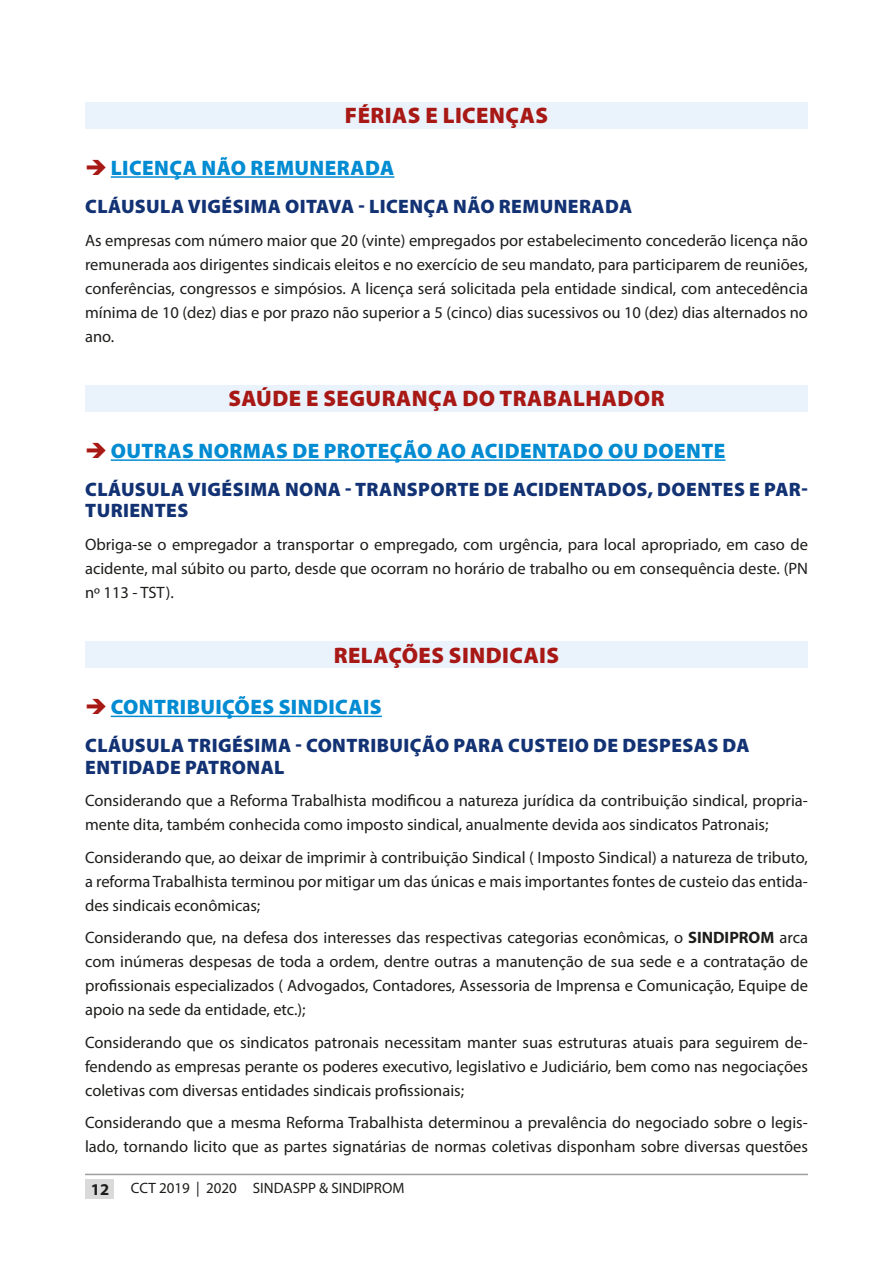
<style>
.page{position:relative;width:893px;height:1263px;background:#fff}
.page>*{position:absolute;margin:0;border:0;box-sizing:border-box;transform-origin:0 0}
.t1{font:900 22.5px "Myriad Pro";letter-spacing:.02em;color:#a81815}
.t2{font:900 21px "Myriad Pro";letter-spacing:.02em;color:#008bd2}
.t3{font:900 19.5px/21.1px "Myriad Pro";letter-spacing:.02em;color:#123274}
.t4{font:16.5px/24px "Myriad Pro";color:#1d1d1b;text-align:justify}
.t5{font:700 16.5px "Myriad Pro";color:#1d1d1b}
.t6{font:15px "Myriad Pro";color:#1d1d1b}
.s1{font-weight:700}
</style>
<div class="page">
<div style="left:85px;top:1179px;width:29px;height:20px;background:#dadada"></div>
<hr style="left:85px;top:1174px;width:723px;height:1px;background:#9d9d9c">
<div style="left:85px;top:102px;width:723px;height:27px;background:#eaf2fb"></div>
<hr style="left:111px;top:176px;width:283px;height:2px;background:#008bd2">
<div style="left:85px;top:385px;width:723px;height:27px;background:#eaf2fb"></div>
<hr style="left:111px;top:459px;width:614px;height:2px;background:#008bd2">
<div style="left:85px;top:641px;width:723px;height:27px;background:#eaf2fb"></div>
<hr style="left:111px;top:716px;width:271px;height:1px;background:#008bd2">
<h1 class="t1" style="left:345px;top:101px;width:205px">FÉRIAS E LICENÇAS</h1>
<p class="t2" style="left:111px;top:154px;width:285px">LICENÇA NÃO REMUNERADA</p>
<p class="t3" style="left:85px;top:195px;width:548px">CLÁUSULA VIGÉSIMA OITAVA - LICENÇA NÃO REMUNERADA</p>
<p class="t4" style="left:85px;top:228px;width:724px">As empresas com número maior que 20 (vinte) empregados por estabelecimento concederão licença não remunerada aos dirigentes sindicais eleitos e no exercício de seu mandato, para participarem de reuniões, conferências, congressos e simpósios. A licença será solicitada pela entidade sindical, com antecedência mínima de 10 (dez) dias e por prazo não superior a 5 (cinco) dias sucessivos ou 10 (dez) dias alternados no ano.</p>
<h1 class="t1" style="left:228px;top:384px;width:438px">SAÚDE E SEGURANÇA DO TRABALHADOR</h1>
<p class="t2" style="left:111px;top:437px;width:616px">OUTRAS NORMAS DE PROTEÇÃO AO ACIDENTADO OU DOENTE</p>
<p class="t3" style="left:85px;top:478px;width:724px">CLÁUSULA VIGÉSIMA NONA - TRANSPORTE DE ACIDENTADOS, DOENTES E PAR-<br>TURIENTES</p>
<p class="t4" style="left:85px;top:532px;width:724px">Obriga-se o empregador a transportar o empregado, com urgência, para local apropriado, em caso de acidente, mal súbito ou parto, desde que ocorram no horário de trabalho ou em consequência deste. (PN nº 113 - TST).</p>
<h1 class="t1" style="left:334px;top:640px;width:227px">RELAÇÕES SINDICAIS</h1>
<p class="t2" style="left:111px;top:693px;width:272px">CONTRIBUIÇÕES SINDICAIS</p>
<p class="t3" style="left:85px;top:734px;width:666px">CLÁUSULA TRIGÉSIMA - CONTRIBUIÇÃO PARA CUSTEIO DE DESPESAS DA<br>ENTIDADE PATRONAL</p>
<p class="t4" style="left:85px;top:788px;width:724px">Considerando que a Reforma Trabalhista modificou a natureza jurídica da contribuição sindical, propria&shy;mente dita, também conhecida como imposto sindical, anualmente devida aos sindicatos Patronais;</p>
<p class="t4" style="left:85px;top:845px;width:724px">Considerando que, ao deixar de imprimir à contribuição Sindical ( Imposto Sindical) a natureza de tributo, a reforma Trabalhista terminou por mitigar um das únicas e mais importantes fontes de custeio das entida&shy;des sindicais econômicas;</p>
<p class="t4" style="left:85px;top:925px;width:724px">Considerando que, na defesa dos interesses das respectivas categorias econômicas, o <span class="s1">SINDIPROM</span> arca com inúmeras despesas de toda a ordem, dentre outras a manutenção de sua sede e a contratação de profissionais especializados ( Advogados, Contadores, Assessoria de Imprensa e Comunicação, Equipe de apoio na sede da entidade, etc.);</p>
<p class="t4" style="left:85px;top:1030px;width:724px">Considerando que os sindicatos patronais necessitam manter suas estruturas atuais para seguirem de&shy;fendendo as empresas perante os poderes executivo, legislativo e Judiciário, bem como nas negociações coletivas com diversas entidades sindicais profissionais;</p>
<p class="t4" style="left:85px;top:1110px;width:724px">Considerando que a mesma Reforma Trabalhista determinou a prevalência do negociado sobre o legis&shy;lado, tornando licito que as partes signatárias de normas coletivas disponham sobre diversas questões</p>
<p class="t5" style="left:91px;top:1178px;width:20px">12</p>
<p class="t6" style="left:131px;top:1178px;width:275px">CCT 2019 | 2020 SINDASPP &amp; SINDIPROM</p>
</div>
